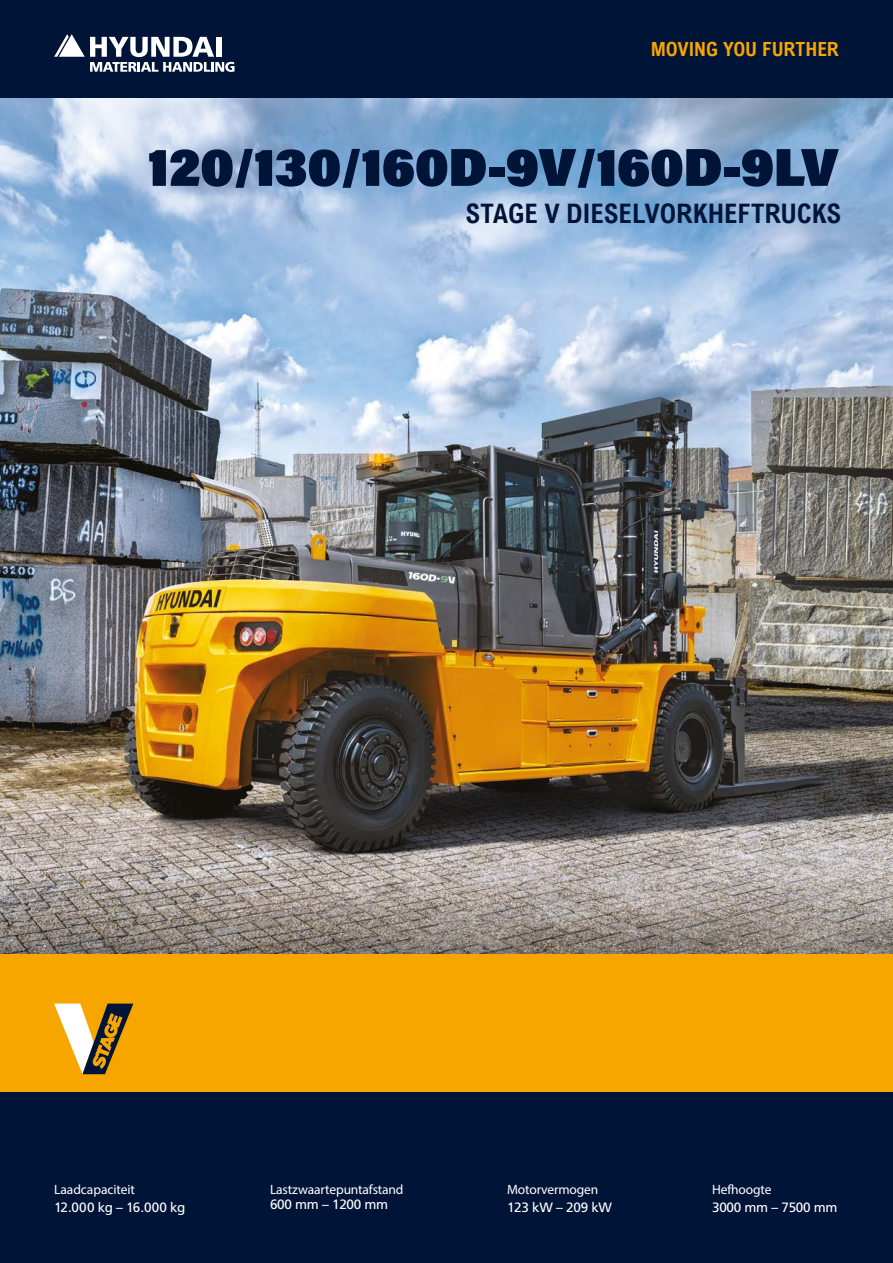
<style>
.page{position:relative;width:893px;height:1263px;background:#fff}
.page>*{position:absolute;margin:0;border:0;box-sizing:border-box;transform-origin:0 0}
.t1{font:53.55px "Acumin Variable Concept";letter-spacing:-.01em;color:#001437}
.t2{font:700 condensed 26.85px "Arial";color:#001437}
.t3{font:700 condensed 19.5px "Arial";letter-spacing:-.005em;color:#f7a600}
.t4{font:13.5px "Myriad Pro";letter-spacing:-.01em;color:#fff}
.t5{font:13.5px "Frutiger";letter-spacing:-.02em;color:#fff}
</style>
<div class="page">
<img style="left:0;top:468px;width:893px;height:486px">
<svg style="left:0;top:98px;width:893px;height:370px;background:#98b1cc"></svg>
<div style="left:0;top:0;width:893px;height:98px;background:#001437"></div>
<svg style="left:54px;top:34px;width:181px;height:38px"></svg>
<div style="left:0;top:1091px;width:893px;height:172px;background:#001437"></div>
<div style="left:0;top:954px;width:893px;height:137px;background:#f7a600"></div>
<svg style="left:54px;top:1003px;width:79px;height:71px"></svg>
<h3 class="t3" style="left:651px;top:38px;width:190px">MOVING YOU FURTHER</h3>
<h1 class="t1" style="left:148px;top:130px;width:692px">120/130/160D-9V/160D-9LV</h1>
<h2 class="t2" style="left:465px;top:199px;width:377px">STAGE V DIESELVORKHEFTRUCKS</h2>
<p class="t4" style="left:54px;top:1181px;width:82px">Laadcapaciteit</p>
<p class="t5" style="left:54px;top:1199px;width:133px">12.000 kg – 16.000 kg</p>
<p class="t4" style="left:270px;top:1181px;width:135px">Lastzwaartepuntafstand</p>
<p class="t5" style="left:270px;top:1197px;width:120px">600 mm – 1200 mm</p>
<p class="t4" style="left:507px;top:1181px;width:93px">Motorvermogen</p>
<p class="t5" style="left:507px;top:1199px;width:107px">123 kW – 209 kW</p>
<p class="t4" style="left:712px;top:1181px;width:61px">Hefhoogte</p>
<p class="t5" style="left:712px;top:1199px;width:127px">3000 mm – 7500 mm</p>
</div>
